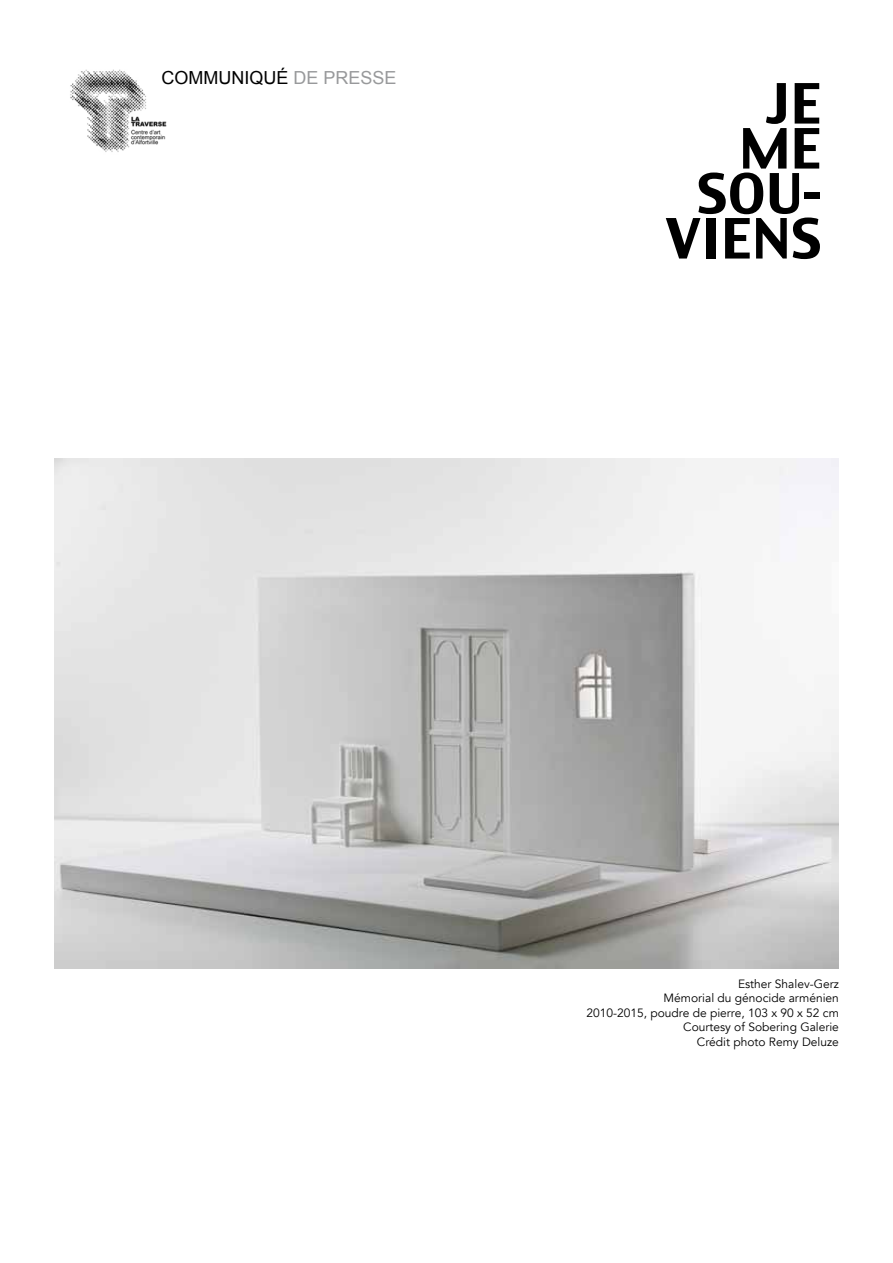
<style>
.page{position:relative;width:893px;height:1263px;background:#fff}
.page>*{position:absolute;margin:0;border:0;box-sizing:border-box;transform-origin:0 0}
.t1{font:54px/45px "Charcoal CY";letter-spacing:.01em;color:#000;text-align:right}
.t2{font:18px "Arial";color:#000}
.t3{font:12px/14.4px "Avenir";color:#000;text-align:right}
.s1{color:#98999b}
</style>
<div class="page">
<img style="left:70px;top:69px;width:97px;height:83px">
<img style="left:54px;top:459px;width:785px;height:509px">
<h2 class="t2" style="left:161px;top:66px;width:237px">COMMUNIQUÉ <span class="s1">DE PRESSE</span></h2>
<h1 class="t1" style="left:666px;top:80px;width:157px">JE<br>ME<br>SOU-<br>VIENS</h1>
<p class="t3" style="left:586px;top:977px;width:254px">Esther Shalev-Gerz<br>Mémorial du génocide arménien<br>2010-2015, poudre de pierre, 103 x 90 x 52 cm<br>Courtesy of Sobering Galerie<br>Crédit photo Remy Deluze</p>
</div>
